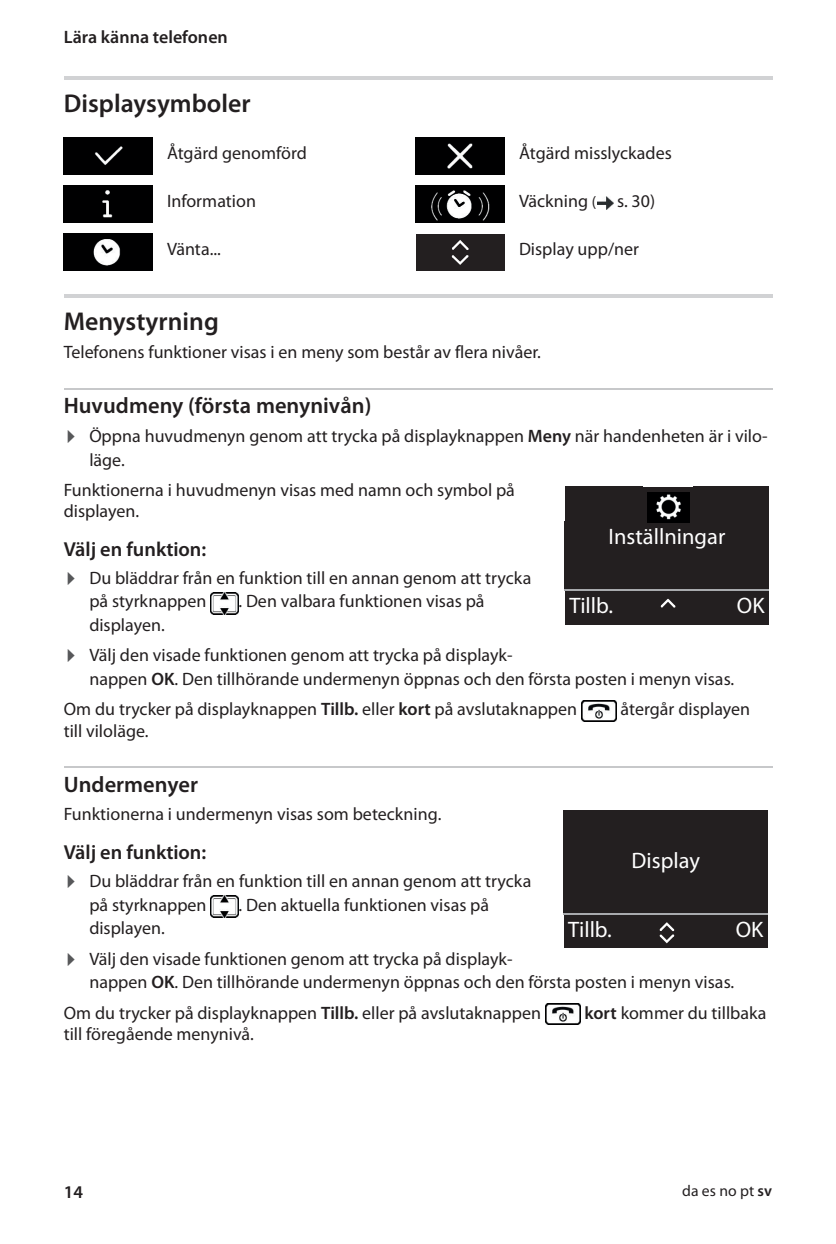
<style>
.page{position:relative;width:836px;height:1244px;background:#fff}
.page>*{position:absolute;margin:0;border:0;box-sizing:border-box;transform-origin:0 0}
.t1{font:600 25.88px "Myriad Pro";color:#231f20}
.t2{font:600 22.5px "Myriad Pro";color:#231f20}
.t3{font:22.5px "Myriad Pro";color:#fff}
.t4{font:600 20.25px "Myriad Pro";color:#231f20}
.t5{font:18px/30.4px "Myriad Pro";color:#231f20}
.t6{font:600 18px "Myriad Pro";color:#231f20}
.t7{font:15.75px "Myriad Pro";color:#231f20}
.s1{font-size:15.75px}
.s2{font-weight:600}
</style>
<div class="page">
<hr style="left:64px;top:76px;width:708px;height:4px;background:#d1d2d4">
<hr style="left:64px;top:294px;width:708px;height:3px;background:#d1d2d4">
<hr style="left:64px;top:388px;width:708px;height:1px;background:#c7c8ca">
<hr style="left:64px;top:767px;width:708px;height:1px;background:#c7c8ca">
<div style="left:64px;top:137px;width:88px;height:37px;background:#000001"></div>
<img style="left:416px;top:137px;width:88px;height:37px">
<div style="left:64px;top:186px;width:89px;height:37px;background:#000001"></div>
<img style="left:416px;top:186px;width:89px;height:37px">
<img style="left:598px;top:197px;width:15px;height:13px">
<img style="left:64px;top:234px;width:89px;height:37px">
<div style="left:416px;top:234px;width:88px;height:37px;background:#231f20"></div>
<svg style="left:452px;top:240px;width:16px;height:25px"></svg>
<div style="left:565px;top:487px;width:77px;height:17px;background:#231f20"></div>
<div style="left:642px;top:487px;width:51px;height:34px;background:#231f20"></div>
<div style="left:693px;top:487px;width:76px;height:17px;background:#231f20"></div>
<div style="left:565px;top:504px;width:77px;height:17px;background:#231f20"></div>
<div style="left:693px;top:504px;width:76px;height:17px;background:#231f20"></div>
<div style="left:565px;top:521px;width:204px;height:35px;background:#231f20"></div>
<div style="left:565px;top:556px;width:204px;height:34px;background:#231f20"></div>
<div style="left:565px;top:590px;width:77px;height:35px;background:#231f20"></div>
<div style="left:642px;top:590px;width:127px;height:35px;background:#231f20"></div>
<hr style="left:565px;top:590px;width:204px;height:1px;background:#a8aaad">
<img style="left:648px;top:492px;width:41px;height:30px">
<svg style="left:660px;top:599px;width:15px;height:9px"></svg>
<img style="left:211px;top:593px;width:27px;height:21px">
<img style="left:581px;top:701px;width:35px;height:20px">
<div style="left:563px;top:810px;width:205px;height:69px;background:#231f20"></div>
<div style="left:563px;top:879px;width:205px;height:35px;background:#231f20"></div>
<div style="left:563px;top:914px;width:78px;height:34px;background:#231f20"></div>
<div style="left:641px;top:914px;width:127px;height:34px;background:#231f20"></div>
<hr style="left:563px;top:913px;width:205px;height:1px;background:#a8aaad">
<svg style="left:659px;top:922px;width:15px;height:21px"></svg>
<img style="left:211px;top:896px;width:27px;height:21px">
<img style="left:545px;top:1004px;width:35px;height:20px">
<p class="t6" style="left:64px;top:25px;width:165px">Lära känna telefonen</p>
<h1 class="t1" style="left:64px;top:87px;width:188px">Displaysymboler</h1>
<p class="t5" style="left:167px;top:137px;width:141px">Åtgärd genomförd</p>
<p class="t5" style="left:519px;top:137px;width:154px">Åtgärd misslyckades</p>
<p class="t5" style="left:167px;top:186px;width:90px">Information</p>
<p class="t5" style="left:519px;top:186px;width:138px">Väckning <span class="s1">(</span> s. 30)</p>
<p class="t5" style="left:167px;top:234px;width:55px">Vänta...</p>
<p class="t5" style="left:519px;top:234px;width:121px">Display upp/ner</p>
<h1 class="t1" style="left:64px;top:305px;width:156px">Menystyrning</h1>
<p class="t5" style="left:64px;top:337px;width:478px">Telefonens funktioner visas i en meny som består av flera nivåer.</p>
<p class="t2" style="left:64px;top:392px;width:309px">Huvudmeny (första menynivån)</p>
<p class="t5" style="left:89px;top:424px;width:680px;line-height:23.6px">Öppna huvudmenyn genom att trycka på displayknappen <span class="s2">Meny</span> när handenheten är i vilo&shy;läge.</p>
<p class="t5" style="left:64px;top:479px;width:452px;line-height:21.4px">Funktionerna i huvudmenyn visas med namn och symbol på displayen.</p>
<p class="t4" style="left:64px;top:536px;width:144px">Välj en funktion:</p>
<p class="t5" style="left:89px;top:565px;width:443px;line-height:23.6px">Du bläddrar från en funktion till en annan genom att trycka på styrknappen</p>
<p class="t3" style="left:608px;top:523px;width:118px">Inställningar</p>
<p class="t5" style="left:238px;top:586px;width:247px">. Den valbara funktionen visas på</p>
<p class="t5" style="left:89px;top:609px;width:425px">displayen.<br>Välj den visade funktionen genom att trycka på displayk-</p>
<p class="t5" style="left:64px;top:663px;width:672px;text-indent:26px">nappen <span class="s2">OK</span>. Den tillhörande undermenyn öppnas och den första posten i menyn visas.<br>Om du trycker på displayknappen <span class="s2">Tillb.</span> eller <span class="s2">kort</span> på avslutaknappen</p>
<p class="t3" style="left:569px;top:592px;width:45px">Tillb.</p>
<p class="t3" style="left:737px;top:592px;width:29px">OK</p>
<p class="t5" style="left:620px;top:694px;width:131px">återgår displayen</p>
<p class="t5" style="left:64px;top:715px;width:86px">till viloläge.</p>
<p class="t2" style="left:64px;top:770px;width:136px">Undermenyer</p>
<p class="t5" style="left:64px;top:799px;width:379px">Funktionerna i undermenyn visas som beteckning.</p>
<p class="t4" style="left:64px;top:839px;width:144px">Välj en funktion:</p>
<p class="t5" style="left:89px;top:869px;width:443px;line-height:23.6px">Du bläddrar från en funktion till en annan genom att trycka på styrknappen</p>
<p class="t3" style="left:631px;top:847px;width:70px">Display</p>
<p class="t5" style="left:238px;top:889px;width:252px">. Den aktuella funktionen visas på</p>
<p class="t5" style="left:89px;top:912px;width:425px">displayen.<br>Välj den visade funktionen genom att trycka på displayk-</p>
<p class="t5" style="left:64px;top:966px;width:672px;text-indent:26px">nappen <span class="s2">OK</span>. Den tillhörande undermenyn öppnas och den första posten i menyn visas.<br>Om du trycker på displayknappen <span class="s2">Tillb.</span> eller på avslutaknappen</p>
<p class="t3" style="left:568px;top:915px;width:45px">Tillb.</p>
<p class="t3" style="left:735px;top:915px;width:29px">OK</p>
<p class="t5" style="left:584px;top:997px;width:184px"><span class="s2">kort</span> kommer du tillbaka</p>
<p class="t5" style="left:64px;top:1018px;width:192px">till föregående menynivå.</p>
<p class="t6" style="left:64px;top:1180px;width:21px">14</p>
<p class="t7" style="left:682px;top:1181px;width:91px">da es no pt <span class="s2">sv</span></p>
</div>
